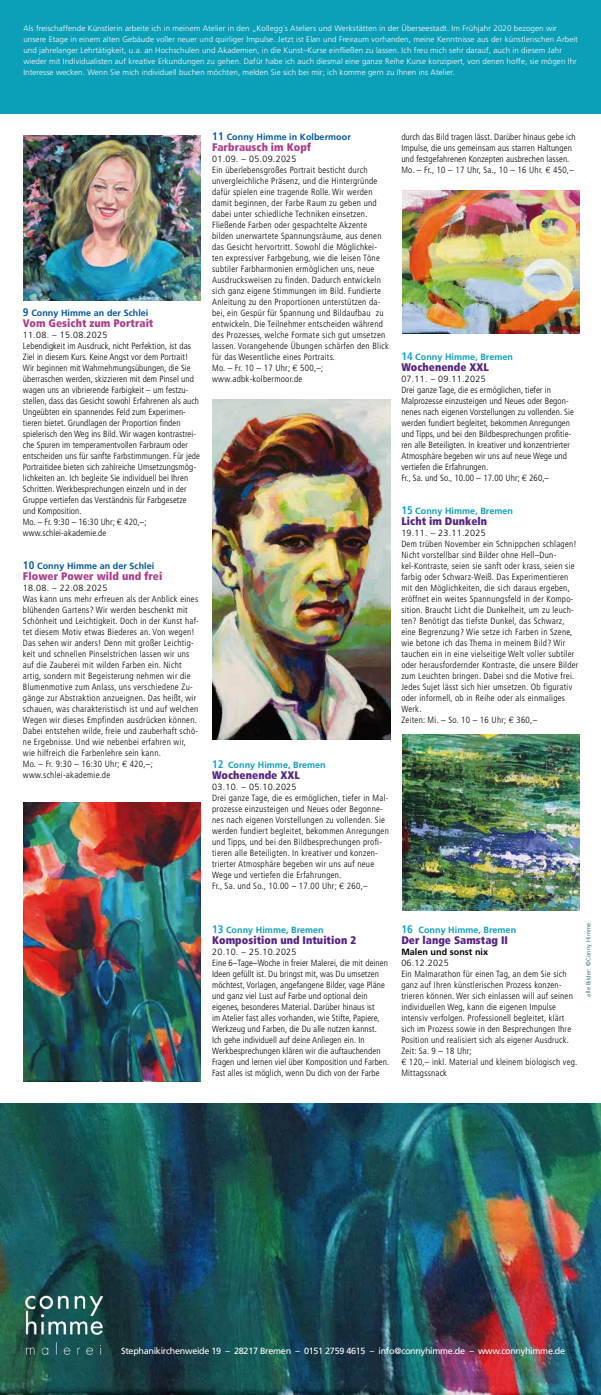
<style>
.page{position:relative;width:601px;height:1395px;background:#fff}
.page>*{position:absolute;margin:0;border:0;box-sizing:border-box;transform-origin:0 0}
.t1{font:900 condensed 11px "Frutiger";letter-spacing:.005em;color:#552481}
.t2{font:900 condensed 11px "Frutiger";letter-spacing:.005em;color:#ab418e}
.t3{font:300 condensed 9px/11px "Frutiger";letter-spacing:.03em;color:#000}
.t4{font:300 condensed 9px/11px "Frutiger";letter-spacing:.01em;color:#000}
.t5{font:300 9px "Frutiger";letter-spacing:.03em;color:#000}
.t6{font:700 9px "Frutiger";letter-spacing:.005em;color:#0c9fb8}
.t7{font:9px "Frutiger";letter-spacing:-.03em;color:#fff}
.t8{font:700 9px "Frutiger";letter-spacing:.005em;color:#0056a2}
.t9{font:700 9px "Frutiger";letter-spacing:.005em;color:#000}
.t10{font:300 8px/11px "Frutiger";letter-spacing:.01em;color:#fff}
.t11{font:300 6px "Frutiger";letter-spacing:.03em;color:#055562}
.s1{font-stretch:condensed;font-size:11px}
.s2{font-family:"Helvetica";font-stretch:normal}
.s3{font-stretch:condensed;font-size:11px;color:#009ee0}
</style>
<div class="page">
<img style="left:1px;top:1103px;width:600px;height:291px">
<div style="left:1px;top:0;width:600px;height:113px;background:#0c9fb8"></div>
<img style="left:19px;top:1290px;width:88px;height:68px">
<img style="left:24px;top:135px;width:177px;height:165px">
<img style="left:24px;top:803px;width:177px;height:278px">
<img style="left:213px;top:399px;width:177px;height:341px">
<img style="left:402px;top:190px;width:177px;height:143px">
<img style="left:402px;top:734px;width:177px;height:176px">
<p class="t10" style="left:23px;top:23px;width:556px">Als freischaffende Künstlerin arbeite ich in meinem Atelier in den „Kollegg´s Ateliers und Werkstätten in der Überseestadt. Im Frühjahr 2020 bezogen wir unsere Etage in einem alten Gebäude voller neuer und quirliger Impulse. Jetzt ist Elan und Freiraum vorhanden, meine Kenntnisse aus der künstlerischen Arbeit und jahrelanger Lehrtätigkeit, u.a. an Hochschulen und Akademien, in die Kunst–Kurse einfließen zu lassen. Ich freu mich sehr darauf, auch in diesem Jahr wieder mit Individualisten auf kreative Erkundungen zu gehen. Dafür habe ich auch diesmal eine ganze Reihe Kurse konzipiert, von denen hoffe, sie mögen Ihr Interesse wecken. Wenn Sie mich individuell buchen möchten, melden Sie sich bei mir; ich komme gern zu Ihnen ins Atelier.</p>
<p class="t8" style="left:23px;top:308px;width:127px"><span class="s1">9</span> Conny Himme an der Schlei</p>
<p class="t2" style="left:23px;top:317px;width:132px">Vom Gesicht zum Portrait</p>
<p class="t5" style="left:23px;top:330px;width:86px">11.08. – 15.08.2025</p>
<p class="t4" style="left:23px;top:341px;width:179px">Lebendigkeit im Ausdruck, nicht Perfektion, ist das Ziel in diesem Kurs. Keine Angst vor dem Portrait!<br>Wir beginnen mit Wahrnehmungsübungen, die Sie überraschen werden, skizzieren mit dem Pinsel und wagen uns an vibrierende Farbigkeit – um festzu&shy;stellen, dass das Gesicht sowohl Erfahrenen als auch Ungeübten ein spannendes Feld zum Experimen&shy;tieren bietet. Grundlagen der Proportion finden spielerisch den Weg ins Bild. Wir wagen kontrastrei&shy;che Spuren im temperamentvollen Farbraum oder entscheiden uns für sanfte Farbstimmungen. Für jede Portraitidee bieten sich zahlreiche Umsetzungsmög&shy;lichkeiten an. Ich begleite Sie individuell bei Ihren Schritten. Werkbesprechungen einzeln und in der Gruppe vertiefen das Verständnis für Farbgesetze und Komposition.<br>Mo. – Fr. 9:30 – 16:30 Uhr; <span class="s2">€</span> 420,–; www.schlei-akademie.de</p>
<p class="t8" style="left:23px;top:561px;width:133px"><span class="s1">10</span> Conny Himme an der Schlei</p>
<p class="t2" style="left:23px;top:570px;width:141px">Flower Power wild und frei</p>
<p class="t5" style="left:23px;top:583px;width:86px">18.08. – 22.08.2025</p>
<p class="t3" style="left:23px;top:594px;width:178px">Was kann uns mehr erfreuen als der Anblick eines blühenden Gartens? Wir werden beschenkt mit Schönheit und Leichtigkeit. Doch in der Kunst haf&shy;tet diesem Motiv etwas Biederes an. Von wegen!<br>Das sehen wir anders! Denn mit großer Leichtig&shy;keit und schnellen Pinselstrichen lassen wir uns auf die Zauberei mit wilden Farben ein. Nicht artig, sondern mit Begeisterung nehmen wir die Blumenmotive zum Anlass, uns verschiedene Zu&shy;gänge zur Abstraktion anzueignen. Das heißt, wir schauen, was charakteristisch ist und auf welchen Wegen wir dieses Empfinden ausdrücken können.<br>Dabei entstehen wilde, freie und zauberhaft schö&shy;ne Ergebnisse. Und wie nebenbei erfahren wir, wie hilfreich die Farbenlehre sein kann.<br>Mo. – Fr. 9:30 – 16:30 Uhr; <span class="s2">€</span> 420,–; www.schlei-akademie.de</p>
<p class="t8" style="left:212px;top:132px;width:140px"><span class="s1">11</span> Conny Himme in Kolbermoor</p>
<p class="t2" style="left:212px;top:141px;width:101px">Farbrausch im Kopf</p>
<p class="t5" style="left:212px;top:154px;width:86px">01.09. – 05.09.2025</p>
<p class="t3" style="left:212px;top:165px;width:178px">Ein überlebensgroßes Portrait besticht durch unvergleichliche Präsenz, und die Hintergründe dafür spielen eine tragende Rolle. Wir werden damit beginnen, der Farbe Raum zu geben und dabei unter schiedliche Techniken einsetzen.<br>Fließende Farben oder gespachtelte Akzente bilden unerwartete Spannungsräume, aus denen das Gesicht hervortritt. Sowohl die Möglichkei&shy;ten expressiver Farbgebung, wie die leisen Töne subtiler Farbharmonien ermöglichen uns, neue Ausdrucksweisen zu finden. Dadurch entwickeln sich ganz eigene Stimmungen im Bild. Fundierte Anleitung zu den Proportionen unterstützen da&shy;bei, ein Gespür für Spannung und Bildaufbau zu entwickeln. Die Teilnehmer entscheiden während des Prozesses, welche Formate sich gut umsetzen lassen. Vorangehende Übungen schärfen den Blick für das Wesentliche eines Portraits.<br>Mo. – Fr. 10 – 17 Uhr; <span class="s2">€</span> 500,–; www.adbk-kolbermoor.de</p>
<p class="t6" style="left:212px;top:759px;width:115px"><span class="s3">12</span> Conny Himme, Bremen</p>
<p class="t1" style="left:212px;top:768px;width:89px">Wochenende XXL</p>
<p class="t5" style="left:212px;top:781px;width:86px">03.10. – 05.10.2025</p>
<p class="t3" style="left:212px;top:792px;width:178px">Drei ganze Tage, die es ermöglichen, tiefer in Mal&shy;prozesse einzusteigen und Neues oder Begonne&shy;nes nach eigenen Vorstellungen zu vollenden. Sie werden fundiert begleitet, bekommen Anregungen und Tipps, und bei den Bildbesprechungen profi&shy;tieren alle Beteiligten. In kreativer und konzen&shy;trierter Atmosphäre begeben wir uns auf neue Wege und vertiefen die Erfahrungen.<br>Fr., Sa. und So., 10.00 – 17.00 Uhr; <span class="s2">€</span> 260,–</p>
<p class="t6" style="left:212px;top:924px;width:113px"><span class="s3">13</span> Conny Himme, Bremen</p>
<p class="t1" style="left:212px;top:933px;width:145px">Komposition und Intuition 2</p>
<p class="t5" style="left:212px;top:946px;width:86px">20.10. – 25.10.2025</p>
<p class="t4" style="left:212px;top:957px;width:179px">Eine 6–Tage–Woche in freier Malerei, die mit deinen Ideen gefüllt ist. Du bringst mit, was Du umsetzen möchtest, Vorlagen, angefangene Bilder, vage Pläne und ganz viel Lust auf Farbe und optional dein eigenes, besonderes Material. Darüber hinaus ist<br>im Atelier fast alles vorhanden, wie Stifte, Papiere, Werkzeug und Farben, die Du alle nutzen kannst.<br>Ich gehe individuell auf deine Anliegen ein. In Werkbesprechungen klären wir die auftauchenden Fragen und lernen viel über Komposition und Farben.<br>Fast alles ist möglich, wenn Du dich von der Farbe</p>
<p class="t4" style="left:401px;top:132px;width:176px">durch das Bild tragen lässt. Darüber hinaus gebe ich Impulse, die uns gemeinsam aus starren Haltungen und festgefahrenen Konzepten ausbrechen lassen.<br>Mo. – Fr., 10 – 17 Uhr, Sa., 10 – 16 Uhr. <span class="s2">€</span> 450,–</p>
<p class="t6" style="left:401px;top:352px;width:113px"><span class="s3">14</span> Conny Himme, Bremen</p>
<p class="t1" style="left:401px;top:361px;width:89px">Wochenende XXL</p>
<p class="t5" style="left:401px;top:374px;width:86px">07.11. – 09.11.2025</p>
<p class="t4" style="left:401px;top:385px;width:174px">Drei ganze Tage, die es ermöglichen, tiefer in Malprozesse einzusteigen und Neues oder Begon&shy;nenes nach eigenen Vorstellungen zu vollenden. Sie werden fundiert begleitet, bekommen Anregungen und Tipps, und bei den Bildbesprechungen profitie&shy;ren alle Beteiligten. In kreativer und konzentrierter Atmosphäre begeben wir uns auf neue Wege und vertiefen die Erfahrungen.<br>Fr., Sa. und So., 10.00 – 17.00 Uhr; <span class="s2">€</span> 260,–</p>
<p class="t6" style="left:401px;top:506px;width:113px"><span class="s3">15</span> Conny Himme, Bremen</p>
<p class="t1" style="left:401px;top:515px;width:87px">Licht im Dunkeln</p>
<p class="t5" style="left:401px;top:528px;width:86px">19.11. – 23.11.2025</p>
<p class="t3" style="left:401px;top:539px;width:179px">Dem trüben November ein Schnippchen schlagen!<br>Nicht vorstellbar sind Bilder ohne Hell–Dun&shy;kel-Kontraste, seien sie sanft oder krass, seien sie farbig oder Schwarz-Weiß. Das Experimentieren mit den Möglichkeiten, die sich daraus ergeben, eröffnet ein weites Spannungsfeld in der Kompo&shy;sition. Braucht Licht die Dunkelheit, um zu leuch&shy;ten? Benötigt das tiefste Dunkel, das Schwarz, eine Begrenzung? Wie setze ich Farben in Szene, wie betone ich das Thema in meinem Bild? Wir tauchen ein in eine vielseitige Welt voller subtiler oder herausfordernder Kontraste, die unsere Bilder zum Leuchten bringen. Dabei snd die Motive frei.<br>Jedes Sujet lässt sich hier umsetzen. Ob figurativ oder informell, ob in Reihe oder als einmaliges Werk.<br>Zeiten: Mi. – So. 10 – 16 Uhr; <span class="s2">€</span> 360,–</p>
<p class="t6" style="left:401px;top:924px;width:116px"><span class="s3">16</span> Conny Himme, Bremen</p>
<p class="t1" style="left:401px;top:933px;width:108px">Der lange Samstag II</p>
<p class="t9" style="left:401px;top:946px;width:88px">Malen und sonst nix</p>
<p class="t5" style="left:401px;top:957px;width:49px">06.12.2025</p>
<p class="t3" style="left:401px;top:968px;width:177px">Ein Malmarathon für einen Tag, an dem Sie sich ganz auf Ihren künstlerischen Prozess konzen&shy;trieren können. Wer sich einlassen will auf seinen individuellen Weg, kann die eigenen Impulse intensiv verfolgen. Professionell begleitet, klärt sich im Prozess sowie in den Besprechungen Ihre Position und realisiert sich als eigener Ausdruck.<br>Zeit: Sa. 9 – 18 Uhr;<br><span class="s2">€</span> 120,– inkl. Material und kleinem biologisch veg.<br>Mittagssnack</p>
<p class="t11" style="left:585px;top:996px;width:75px;rotate:-90deg">alle Bilder: ©Conny Himme</p>
<p class="t7" style="left:121px;top:1345px;width:446px">Stephanikirchenweide 19 – 28217 Bremen – 0151 2759 4615 – info@connyhimme.de – www.connyhimme.de</p>
</div>
